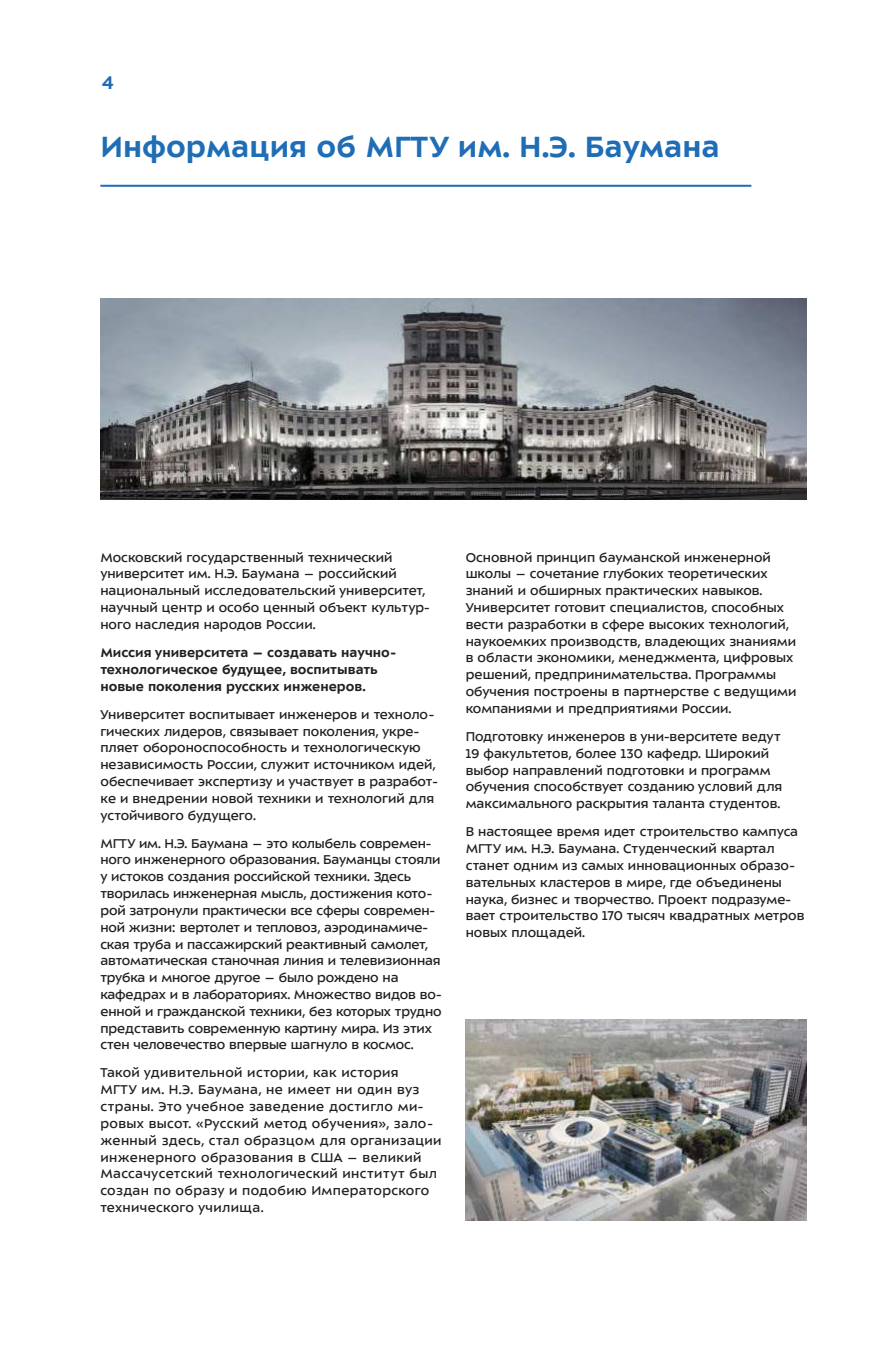
<style>
.page{position:relative;width:879px;height:1361px;background:#fff}
.page>*{position:absolute;margin:0;border:0;box-sizing:border-box;transform-origin:0 0}
.t1{font:700 32px "ALS Sector";color:#1e6db6}
.t2{font:700 20px "ALS Sector";color:#1e6db6}
.t3{font:14px/16.8px "ALS Sector";color:#231f20}
.t4{font:14px/16.8px "ALS Sector";letter-spacing:.025em;color:#231f20}
.t5{font:700 14px/16.8px "ALS Sector";color:#231f20}
</style>
<div class="page">
<img style="left:100px;top:298px;width:707px;height:201px">
<img style="left:466px;top:1020px;width:341px;height:200px">
<hr style="left:100px;top:185px;width:651px;height:2px;background:#1e6db6">
<h2 class="t2" style="left:101px;top:72px;width:14px">4</h2>
<h1 class="t1" style="left:100px;top:131px;width:621px">Информация об МГТУ им. Н.Э. Баумана</h1>
<p class="t3" style="left:100px;top:549px;width:331px">Московский государственный технический университет им. Н.Э. Баумана – российский национальный исследовательский университет, научный центр и особо ценный объект культур&shy;ного наследия народов России.</p>
<p class="t5" style="left:100px;top:644px;width:297px">Миссия университета – создавать научно&shy;технологическое будущее, воспитывать новые поколения русских инженеров.</p>
<p class="t3" style="left:100px;top:706px;width:339px">Университет воспитывает инженеров и техноло&shy;гических лидеров, связывает поколения, укре&shy;пляет обороноспособность и технологическую независимость России, служит источником идей, обеспечивает экспертизу и участвует в разработ&shy;ке и внедрении новой техники и технологий для устойчивого будущего.</p>
<p class="t3" style="left:100px;top:835px;width:343px">МГТУ им. Н.Э. Баумана – это колыбель современ&shy;ного инженерного образования. Бауманцы стояли у истоков создания российской техники. Здесь творилась инженерная мысль, достижения кото&shy;рой затронули практически все сферы современ&shy;ной жизни: вертолет и тепловоз, аэродинамиче&shy;ская труба и пассажирский реактивный самолет, автоматическая станочная линия и телевизионная трубка и многое другое – было рождено на кафедрах и в лабораториях. Множество видов во&shy;енной и гражданской техники, без которых трудно представить современную картину мира. Из этих стен человечество впервые шагнуло в космос.</p>
<p class="t4" style="left:100px;top:1065px;width:343px">Такой удивительной истории, как история<br>МГТУ им. Н.Э. Баумана, не имеет ни один вуз страны. Это учебное заведение достигло ми&shy;ровых высот. «Русский метод обучения», зало&shy;женный здесь, стал образцом для организации инженерного образования в США – великий Массачусетский технологический институт был создан по образу и подобию Императорского технического училища.</p>
<p class="t3" style="left:466px;top:549px;width:332px">Основной принцип бауманской инженерной школы – сочетание глубоких теоретических знаний и обширных практических навыков.<br>Университет готовит специалистов, способных вести разработки в сфере высоких технологий, наукоемких производств, владеющих знаниями в области экономики, менеджмента, цифровых решений, предпринимательства. Программы обучения построены в партнерстве с ведущими компаниями и предприятиями России.</p>
<p class="t3" style="left:466px;top:729px;width:318px">Подготовку инженеров в уни-верситете ведут 19 факультетов, более 130 кафедр. Широкий выбор направлений подготовки и программ обучения способствует созданию условий для максимального раскрытия таланта студентов.</p>
<p class="t3" style="left:466px;top:824px;width:340px">В настоящее время идет строительство кампуса МГТУ им. Н.Э. Баумана. Студенческий квартал станет одним из самых инновационных образо&shy;вательных кластеров в мире, где объединены наука, бизнес и творчество. Проект подразуме&shy;вает строительство 170 тысяч квадратных метров новых площадей.</p>
</div>
